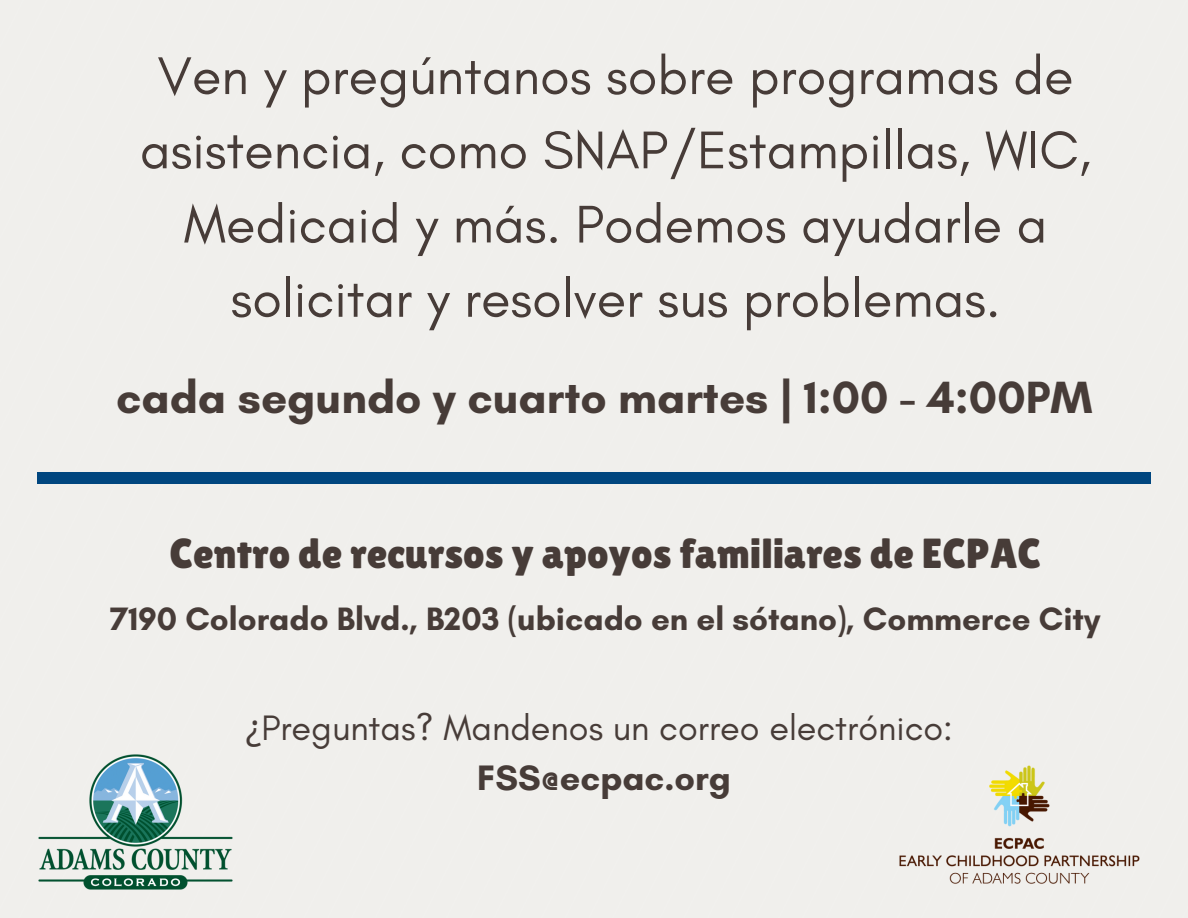
<style>
.page{position:relative;width:1188px;height:918px;background:#f0efec}
.page>*{position:absolute;margin:0;border:0;box-sizing:border-box;transform-origin:0 0}
.t1{font:54px/74.4px "Glacial Indifference";color:#473c38;text-align:center}
.t2{font:700 45.9px "Glacial Indifference";color:#473c38}
.t3{font:42px "Lilita One";color:#473c38}
.t4{font:36px "Glacial Indifference";color:#473c38}
.t5{font:700 36px "Glacial Indifference";color:#473c38}
.t6{font:700 33px "Glacial Indifference";color:#473c38}
.s1{font-family:"Noto Sans"}
</style>
<div class="page">
<img style="left:887px;top:754px;width:265px;height:148px">
<img style="left:38px;top:754px;width:196px;height:137px">
<div style="left:37px;top:472px;width:1114px;height:11px;background:#00467f"></div>
<p class="t1" style="left:140px;top:38px;width:953px">Ven y pregúntanos sobre programas de asistencia, como SNAP/Estampillas, WIC, Medicaid y más. Podemos ayudarle a solicitar y resolver sus problemas.</p>
<h3 class="t2" style="left:116px;top:369px;width:978px">cada segundo y cuarto martes | 1:00 - 4:00PM</h3>
<h1 class="t3" style="left:170px;top:529px;width:873px">Centro de recursos y apoyos familiares de ECPAC</h1>
<h2 class="t6" style="left:110px;top:599px;width:992px">7190 Colorado Blvd., B203 (ubicado en el sótano), Commerce City</h2>
<h4 class="t4" style="left:246px;top:706px;width:709px"><span class="s1">¿</span>Preguntas? Mandenos un correo electrónico:</h4>
<p class="t5" style="left:477px;top:755px;width:255px">FSS@ecpac.org</p>
</div>
